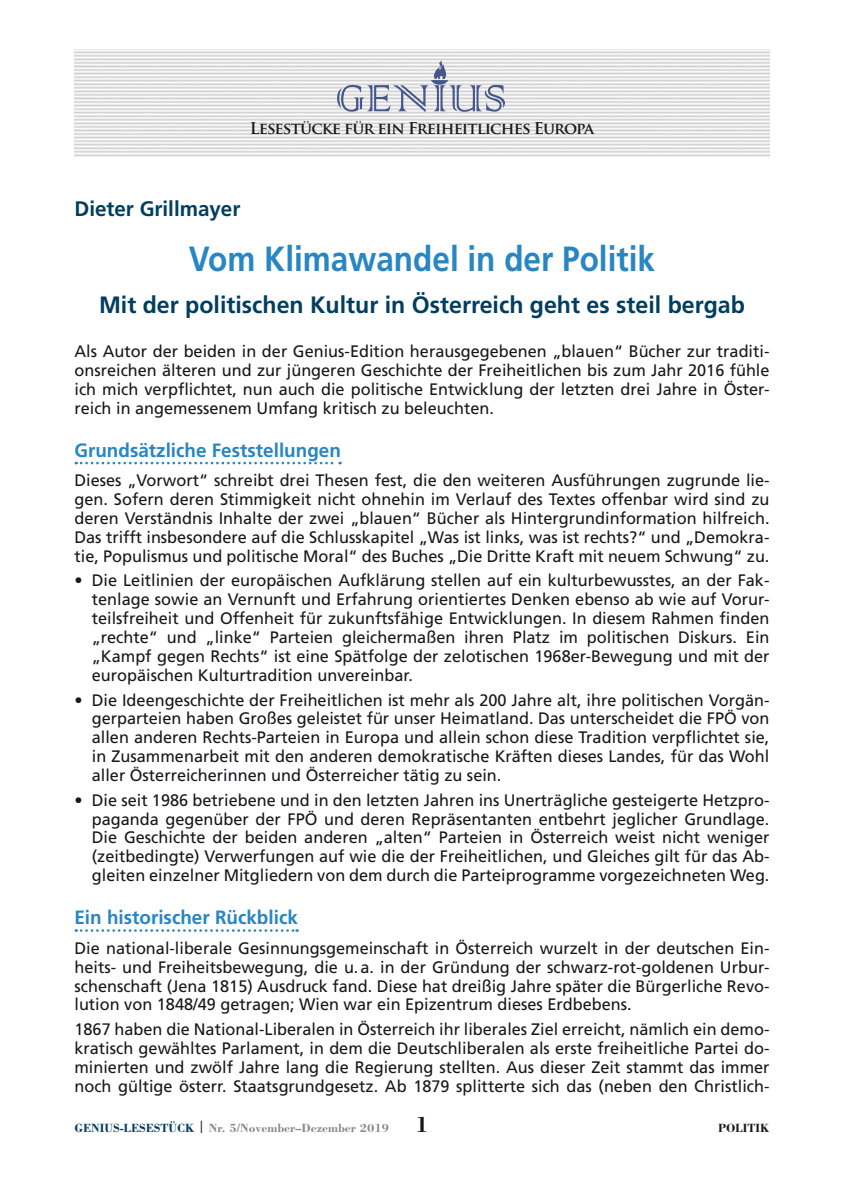
<style>
.page{position:relative;width:844px;height:1191px;background:#fff}
.page>*{position:absolute;margin:0;border:0;box-sizing:border-box;transform-origin:0 0}
.Beitrag_Titel{font:700 35px "Frutiger LT Std";color:#2786c3;scale:.9 1}
.Beitrag_Untertitel{font:700 23.62px "Frutiger LT Std";color:#003e5f}
.Beitrag_Autor{font:700 21px "Frutiger LT Std";color:#003e5f}
.Zwischentitel{font:700 19.25px "Frutiger LT Std";color:#2786c3}
.Normal_nach_Titel_Un{font:16.62px/18.9px "Frutiger LT Std";color:#1a171c;text-align:justify}
.t1{font:700 15.92px "Trajan Pro";letter-spacing:-.05em;color:#1a171c}
.Fußzeile{font:700 12.25px "Bodoni Std";color:#87888a}
.Fußzeile-2{font:700 12.25px "Bodoni Std";color:#1a171c}
.s1{color:#003e5f}
.s2{color:#1a171c}
.s3{font-size:22.75px;color:#1a171c}
</style>
<div class="page">
<img style="left:337px;top:59px;width:168px;height:53px">
<img style="left:429px;top:59px;width:22px;height:22px">
<svg style="left:76px;top:462px;width:264px;height:2px"></svg>
<svg style="left:76px;top:929px;width:221px;height:3px"></svg>
<p class="t1" style="left:250px;top:118px;width:346px">Lesestücke für ein Freiheitliches Europa</p>
<p class="Beitrag_Autor" style="left:74px;top:197px;width:167px">Dieter Grillmayer</p>
<p class="Beitrag_Titel" style="left:189px;top:239px;width:519px">Vom Klimawandel in der Politik</p>
<p class="Beitrag_Untertitel" style="left:99px;top:291px;width:647px">Mit der politischen Kultur in Österreich geht es steil bergab</p>
<p class="Normal_nach_Titel_Un" style="left:74px;top:342px;width:696px">Als Autor der beiden in der Genius-Edition herausgegebenen „blauen“ Bücher zur traditi&shy;onsreichen älteren und zur jüngeren Geschichte der Freiheitlichen bis zum Jahr 2016 fühle ich mich verpflichtet, nun auch die politische Entwicklung der letzten drei Jahre in Öster&shy;reich in angemessenem Umfang kritisch zu beleuchten.</p>
<p class="Zwischentitel" style="left:74px;top:439px;width:268px">Grundsätzliche Feststellungen</p>
<p class="Normal_nach_Titel_Un" style="left:74px;top:471px;width:696px">Dieses „Vorwort“ schreibt drei Thesen fest, die den weiteren Ausführungen zugrunde lie&shy;gen. Sofern deren Stimmigkeit nicht ohnehin im Verlauf des Textes offenbar wird sind zu deren Verständnis Inhalte der zwei „blauen“ Bücher als Hintergrundinformation hilfreich.<br>Das trifft insbesondere auf die Schlusskapitel „Was ist links, was ist rechts?“ und „Demokra&shy;tie, Populismus und politische Moral“ des Buches „Die Dritte Kraft mit neuem Schwung“ zu.</p>
<p class="Normal_nach_Titel_Un" style="left:92px;top:571px;width:679px;text-indent:-17px">• Die Leitlinien der europäischen Aufklärung stellen auf ein kulturbewusstes, an der Fak&shy;tenlage sowie an Vernunft und Erfahrung orientiertes Denken ebenso ab wie auf Vorur&shy;teilsfreiheit und Offenheit für zukunftsfähige Entwicklungen. In diesem Rahmen finden „rechte“ und „linke“ Parteien gleichermaßen ihren Platz im politischen Diskurs. Ein „Kampf gegen Rechts“ ist eine Spätfolge der zelotischen 1968er-Bewegung und mit der europäischen Kulturtradition unvereinbar.</p>
<p class="Normal_nach_Titel_Un" style="left:92px;top:690px;width:679px;text-indent:-17px">• Die Ideengeschichte der Freiheitlichen ist mehr als 200 Jahre alt, ihre politischen Vorgän&shy;gerparteien haben Großes geleistet für unser Heimatland. Das unterscheidet die FPÖ von allen anderen Rechts-Parteien in Europa und allein schon diese Tradition verpflichtet sie, in Zusammenarbeit mit den anderen demokratische Kräften dieses Landes, für das Wohl aller Österreicherinnen und Österreicher tätig zu sein.</p>
<p class="Normal_nach_Titel_Un" style="left:92px;top:790px;width:679px;text-indent:-17px">• Die seit 1986 betriebene und in den letzten Jahren ins Unerträgliche gesteigerte Hetzpro&shy;paganda gegenüber der FPÖ und deren Repräsentanten entbehrt jeglicher Grundlage.<br>Die Geschichte der beiden anderen „alten“ Parteien in Österreich weist nicht weniger (zeitbedingte) Verwerfungen auf wie die der Freiheitlichen, und Gleiches gilt für das Ab&shy;gleiten einzelner Mitgliedern von dem durch die Parteiprogramme vorgezeichneten Weg.</p>
<p class="Zwischentitel" style="left:74px;top:906px;width:225px">Ein historischer Rückblick</p>
<p class="Normal_nach_Titel_Un" style="left:74px;top:938px;width:696px">Die national-liberale Gesinnungsgemeinschaft in Österreich wurzelt in der deutschen Ein&shy;heits- und Freiheitsbewegung, die u.a. in der Gründung der schwarz-rot-goldenen Urbur&shy;schenschaft (Jena 1815) Ausdruck fand. Diese hat dreißig Jahre später die Bürgerliche Revo&shy;lution von 1848/49 getragen; Wien war ein Epizentrum dieses Erdbebens.</p>
<p class="Normal_nach_Titel_Un" style="left:74px;top:1019px;width:696px">1867 haben die National-Liberalen in Österreich ihr liberales Ziel erreicht, nämlich ein demo&shy;kratisch gewähltes Parlament, in dem die Deutschliberalen als erste freiheitliche Partei do&shy;minierten und zwölf Jahre lang die Regierung stellten. Aus dieser Zeit stammt das immer noch gültige österr. Staatsgrundgesetz. Ab 1879 splitterte sich das (neben den Christlich-</p>
<p class="Fußzeile" style="left:74px;top:1120px;width:356px"><span class="s1">GENIUS-LESESTÜCK</span> <span class="s2">|</span> Nr. 5/November–Dezember 2019 <span class="s3">1</span></p>
<p class="Fußzeile-2" style="left:718px;top:1120px;width:53px">POLITIK</p>
</div>
